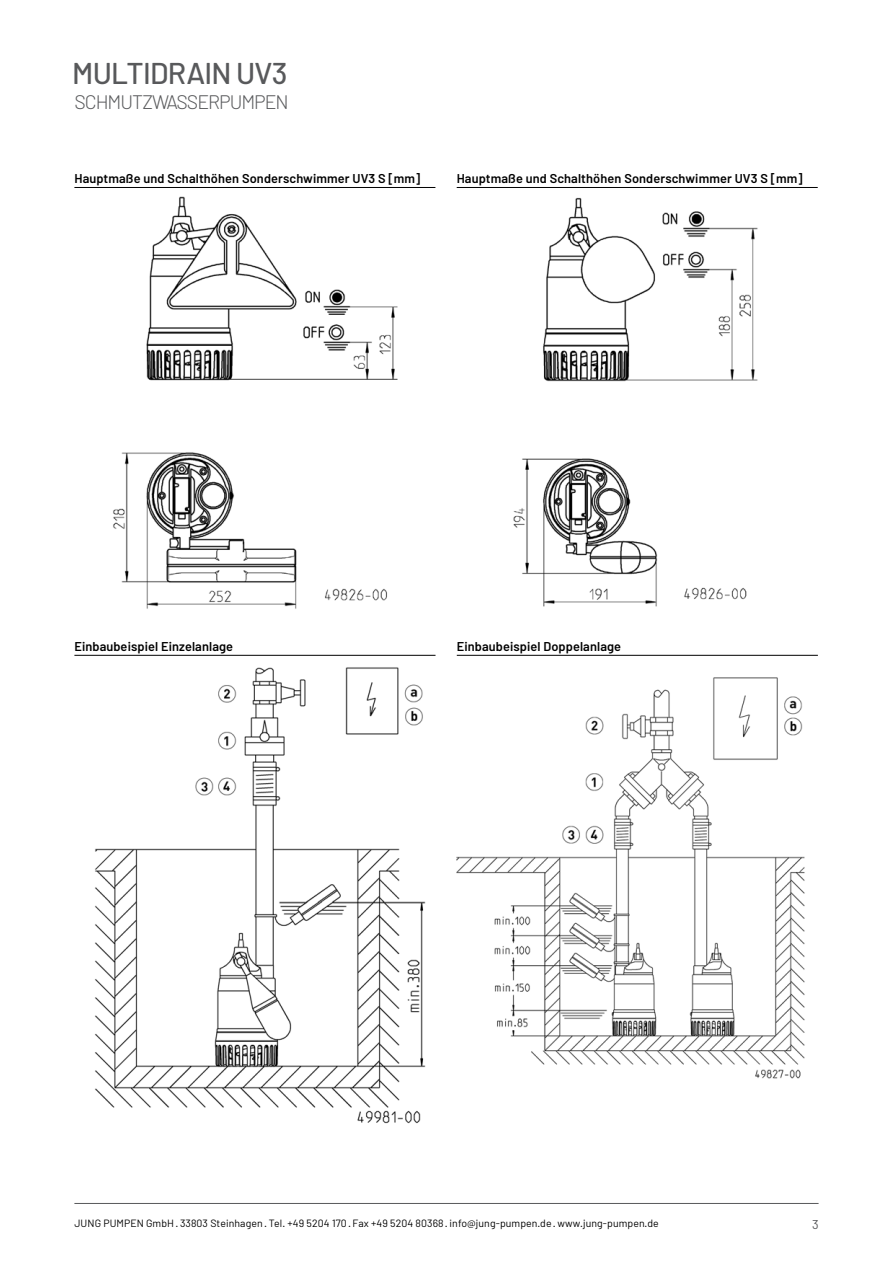
<style>
.page{position:relative;width:893px;height:1263px;background:#fff}
.page>*{position:absolute;margin:0;border:0;box-sizing:border-box;transform-origin:0 0}
.t1{font:500 30px "Barlow";letter-spacing:-.025em;color:#58595b}
.t2{font:300 19.5px "Barlow";letter-spacing:-.05em;color:#58595b}
.t3{font:600 12.75px "Barlow";letter-spacing:.01em;color:#000}
.t4{font:12.75px "Barlow";color:#58595b}
.t5{font:10.5px "Barlow";letter-spacing:.01em;color:#000}
</style>
<div class="page">
<hr style="left:74px;top:1203px;width:745px;height:1px;background:#58595b">
<hr style="left:74px;top:187px;width:361px;height:1px;background:#000">
<img style="left:113px;top:196px;width:285px;height:413px">
<hr style="left:457px;top:187px;width:361px;height:1px;background:#000">
<img style="left:513px;top:197px;width:245px;height:410px">
<hr style="left:74px;top:655px;width:361px;height:1px;background:#000">
<img style="left:95px;top:667px;width:331px;height:457px">
<hr style="left:457px;top:655px;width:361px;height:1px;background:#000">
<img style="left:457px;top:677px;width:348px;height:402px">
<h1 class="t1" style="left:72px;top:55px;width:217px">MULTIDRAIN UV3</h1>
<h2 class="t2" style="left:74px;top:90px;width:216px">SCHMUTZWASSERPUMPEN</h2>
<p class="t3" style="left:74px;top:170px;width:347px">Hauptmaße und Schalthöhen Sonderschwimmer UV3 S [mm]</p>
<p class="t3" style="left:457px;top:170px;width:347px">Hauptmaße und Schalthöhen Sonderschwimmer UV3 S [mm]</p>
<p class="t3" style="left:74px;top:638px;width:160px">Einbaubeispiel Einzelanlage</p>
<p class="t3" style="left:457px;top:638px;width:166px">Einbaubeispiel Doppelanlage</p>
<p class="t5" style="left:74px;top:1216px;width:586px">JUNG PUMPEN GmbH · 33803 Steinhagen · Tel. +49 5204 170 · Fax +49 5204 80368 · info@jung-pumpen.de · www.jung-pumpen.de</p>
<p class="t4" style="left:812px;top:1216px;width:8px">3</p>
</div>
